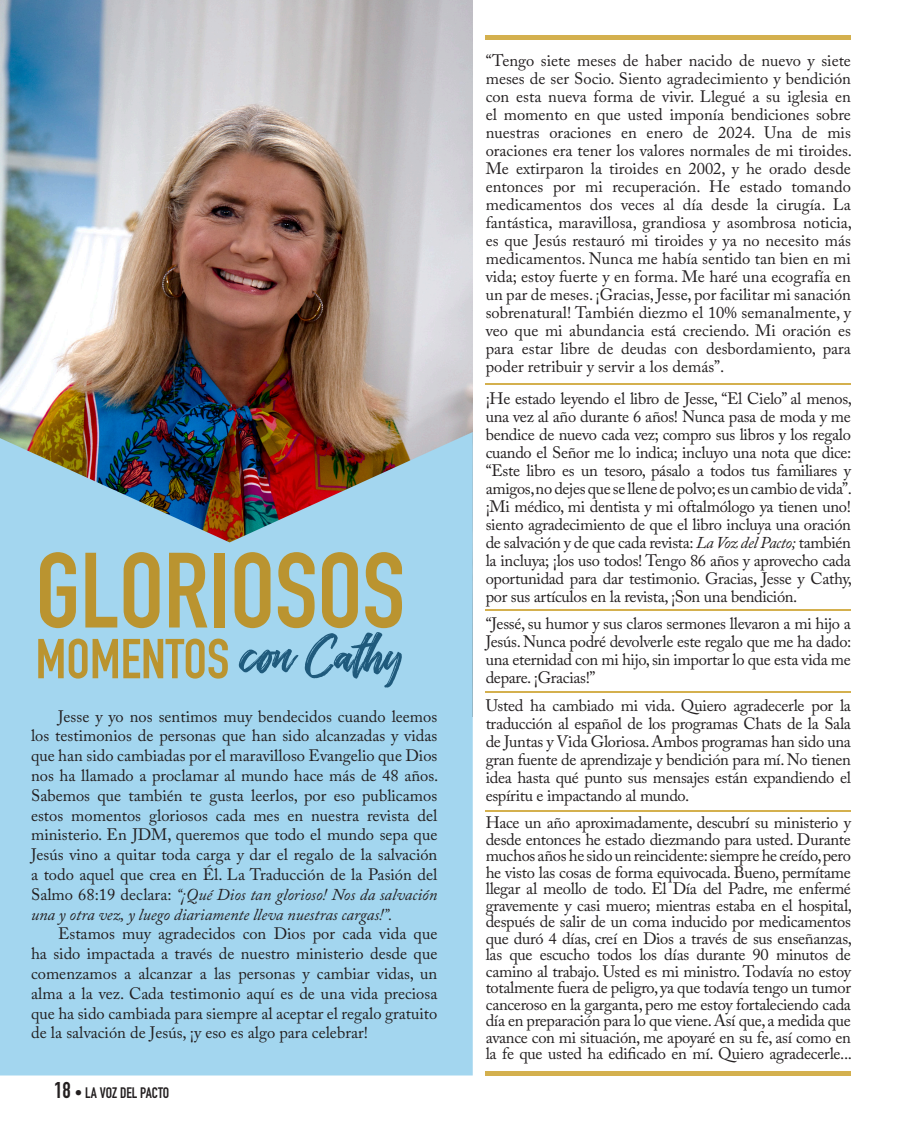
<style>
.page{position:relative;width:905px;height:1134px;background:#fff}
.page>*{position:absolute;margin:0;border:0;box-sizing:border-box;transform-origin:0 0}
.t1{font:700 105px "DIN Condensed";color:#ba9430}
.t2{font:700 55.35px "DIN Condensed";color:#ba9430}
.t3{font:16.5px/18px "Adobe Caslon Pro";letter-spacing:-.02em;color:#231f20;text-align:justify}
.t4{font:700 15px "DIN Condensed";color:#231f20}
.s1{font-family:"The Historia Demo";font-weight:400;font-size:57.6px;color:#1f5a7c}
.s2{font-style:italic}
.s3{font-size:22.5px}
</style>
<div class="page">
<img style="left:0;top:0;width:472px;height:432px">
<hr style="left:485px;top:1071px;width:365px;height:4px;background:#d4b04e">
<svg style="left:0;top:432px;width:473px;height:644px;background:#9cc8df"></svg>
<div style="left:485px;top:35px;width:365px;height:5px;background:#d4b04e"></div>
<hr style="left:485px;top:383px;width:365px;height:2px;background:#d4b04e">
<hr style="left:485px;top:810px;width:365px;height:2px;background:#d4b04e">
<hr style="left:485px;top:691px;width:365px;height:2px;background:#d4b04e">
<hr style="left:485px;top:609px;width:365px;height:2px;background:#d4b04e">
<p class="t1" style="left:36px;top:520px;width:371px">GLORIOSOS</p>
<p class="t2" style="left:36px;top:622px;width:370px">MOMENTOS <span class="s1">con Cathy</span></p>
<p class="t3" style="left:31px;top:706px;width:409px;line-height:19.8px;text-indent:27px">Jesse y yo nos sentimos muy bendecidos cuando leemos los testimonios de personas que han sido alcanzadas y vidas que han sido cambiadas por el maravilloso Evangelio que Dios nos ha llamado a proclamar al mundo hace más de 48 años.<br>Sabemos que también te gusta leerlos, por eso publicamos estos momentos gloriosos cada mes en nuestra revista del ministerio. En JDM, queremos que todo el mundo sepa que Jesús vino a quitar toda carga y dar el regalo de la salvación a todo aquel que crea en Él. La Traducción de la Pasión del Salmo 68:19 declara: <span class="s2">“¡Qué Dios tan glorioso! Nos da salvación una y otra vez, y luego diariamente lleva nuestras cargas!”.</span></p>
<p class="t3" style="left:31px;top:924px;width:408px;line-height:19.8px;text-indent:27px">Estamos muy agradecidos con Dios por cada vida que ha sido impactada a través de nuestro ministerio desde que comenzamos a alcanzar a las personas y cambiar vidas, un alma a la vez. Cada testimonio aquí es de una vida preciosa que ha sido cambiada para siempre al aceptar el regalo gratuito de la salvación de Jesús, ¡y eso es algo para celebrar!</p>
<p class="t4" style="left:54px;top:1082px;width:117px"><span class="s3">18</span> • LA VOZ DEL PACTO</p>
<p class="t3" style="left:485px;top:51px;width:368px">“Tengo siete meses de haber nacido de nuevo y siete meses de ser Socio. Siento agradecimiento y bendición con esta nueva forma de vivir. Llegué a su iglesia en el momento en que usted imponía bendiciones sobre nuestras oraciones en enero de 2024. Una de mis oraciones era tener los valores normales de mi tiroides.<br>Me extirparon la tiroides en 2002, y he orado desde entonces por mi recuperación. He estado tomando medicamentos dos veces al día desde la cirugía. La fantástica, maravillosa, grandiosa y asombrosa noticia, es que Jesús restauró mi tiroides y ya no necesito más medicamentos. Nunca me había sentido tan bien en mi vida; estoy fuerte y en forma. Me haré una ecografía en un par de meses. ¡Gracias, Jesse, por facilitar mi sanación sobrenatural! También diezmo el 10% semanalmente, y veo que mi abundancia está creciendo. Mi oración es para estar libre de deudas con desbordamiento, para poder retribuir y servir a los demás”.</p>
<p class="t3" style="left:485px;top:389px;width:368px">¡He estado leyendo el libro de Jesse, “El Cielo” al menos, una vez al año durante 6 años! Nunca pasa de moda y me bendice de nuevo cada vez; compro sus libros y los regalo cuando el Señor me lo indica; incluyo una nota que dice: “Este libro es un tesoro, pásalo a todos tus familiares y amigos,no dejes que se llene de polvo; es un cambio de vida”. ¡Mi médico, mi dentista y mi oftalmólogo ya tienen uno! siento agradecimiento de que el libro incluya una oración de salvación y de que cada revista: <span class="s2">La Voz del Pacto;</span> también la incluya; ¡los uso todos! Tengo 86 años y aprovecho cada oportunidad para dar testimonio. Gracias, Jesse y Cathy, por sus artículos en la revista, ¡Son una bendición.</p>
<p class="t3" style="left:485px;top:614px;width:367px">“Jessé, su humor y sus claros sermones llevaron a mi hijo a Jesús. Nunca podré devolverle este regalo que me ha dado: una eternidad con mi hijo, sin importar lo que esta vida me depare. ¡Gracias!”</p>
<p class="t3" style="left:485px;top:696px;width:367px">Usted ha cambiado mi vida. Quiero agradecerle por la traducción al español de los programas Chats de la Sala de Juntas y Vida Gloriosa. Ambos programas han sido una gran fuente de aprendizaje y bendición para mí. No tienen idea hasta qué punto sus mensajes están expandiendo el espíritu e impactando al mundo.</p>
<p class="t3" style="left:485px;top:814px;width:368px;line-height:16.5px">Hace un año aproximadamente, descubrí su ministerio y desde entonces he estado diezmando para usted. Durante muchos años he sido un reincidente: siempre he creído, pero he visto las cosas de forma equivocada. Bueno, permítame llegar al meollo de todo. El Día del Padre, me enfermé gravemente y casi muero; mientras estaba en el hospital, después de salir de un coma inducido por medicamentos que duró 4 días, creí en Dios a través de sus enseñanzas, las que escucho todos los días durante 90 minutos de camino al trabajo. Usted es mi ministro. Todavía no estoy totalmente fuera de peligro, ya que todavía tengo un tumor canceroso en la garganta, pero me estoy fortaleciendo cada día en preparación para lo que viene. Así que, a medida que avance con mi situación, me apoyaré en su fe, así como en la fe que usted ha edificado en mí. Quiero agradecerle...</p>
</div>
